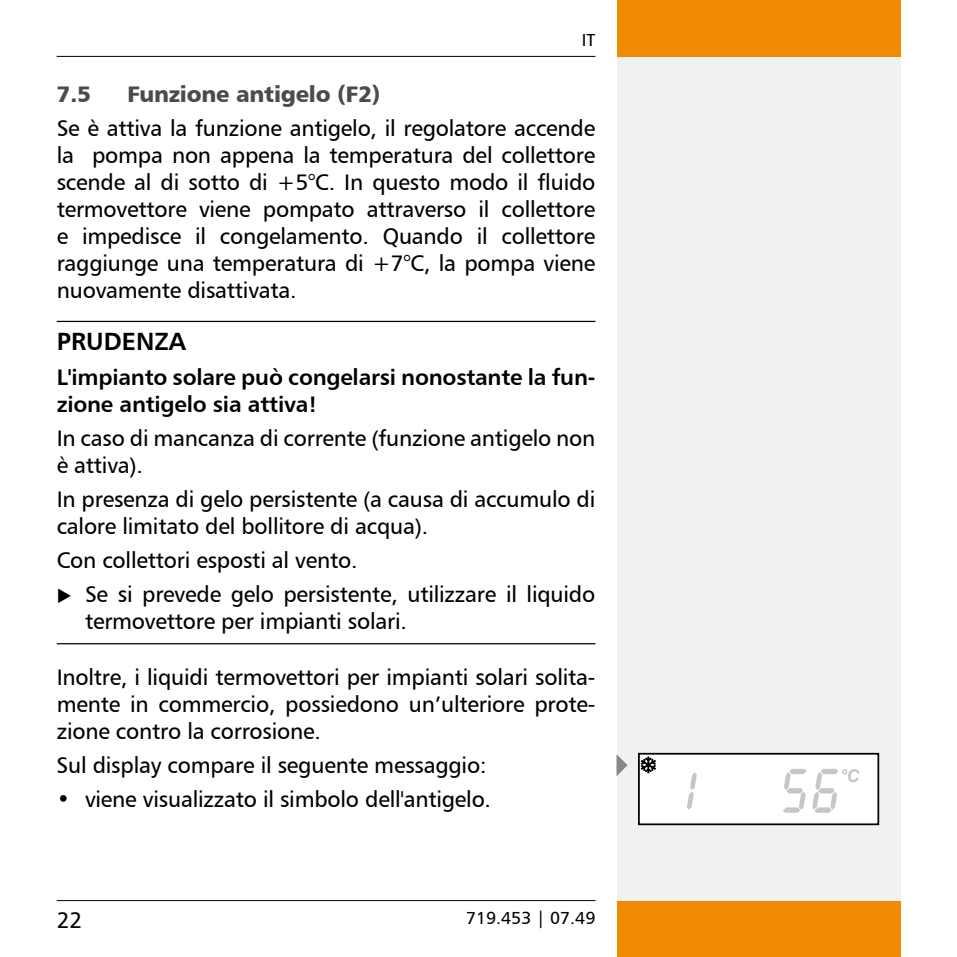
<style>
.page{position:relative;width:957px;height:957px;background:#fff}
.page>*{position:absolute;margin:0;border:0;box-sizing:border-box;transform-origin:0 0}
.t1{font:25px "Humanist 777 BT Bold B";color:#000}
.t2{font:22.5px/27px "Humanist 777 BT Roman B";letter-spacing:-.01em;color:#000}
.t3{font:22.5px/27px "Humanist 777 BT Bold B";letter-spacing:-.01em;color:#000}
.t4{font:22.5px "Humanist 777 BT Black B";letter-spacing:-.01em;color:#4b4b4d}
.t5{font:17.5px "Humanist 777 BT Roman B";color:#000}
.t6{font:italic 700 17.5px "Arial";color:#c5c6c8}
</style>
<div class="page">
<div style="left:617px;top:0;width:283px;height:57px;background:#f08a00"></div>
<div style="left:617px;top:900px;width:283px;height:57px;background:#f08a00"></div>
<hr style="left:57px;top:900px;width:538px;height:1px;background:#000">
<hr style="left:57px;top:56px;width:538px;height:1px;background:#000">
<div style="left:617px;top:57px;width:283px;height:843px;background:#f0f1f1"></div>
<hr style="left:57px;top:321px;width:538px;height:1px;background:#000">
<hr style="left:57px;top:643px;width:538px;height:1px;background:#000">
<svg style="left:617px;top:755px;width:10px;height:21px"></svg>
<div style="left:638px;top:753px;width:241px;height:72px;background:#fff"></div>
<svg style="left:687px;top:772px;width:10px;height:38px"></svg>
<svg style="left:783px;top:769px;width:23px;height:44px"></svg>
<svg style="left:812px;top:769px;width:26px;height:44px"></svg>
<div style="left:638px;top:753px;width:241px;height:72px;border:2px solid #000"></div>
<svg style="left:641px;top:756px;width:15px;height:17px"></svg>
<p class="t5" style="left:582px;top:29px;width:15px">IT</p>
<p class="t4" style="left:57px;top:80px;width:36px">7.5</p>
<p class="t4" style="left:128px;top:80px;width:254px">Funzione antigelo (F2)</p>
<p class="t2" style="left:57px;top:114px;width:540px;text-align:justify">Se è attiva la funzione antigelo, il regolatore accende la pompa non appena la temperatura del collettore scende al di sotto di +5°C. In questo modo il fluido termovettore viene pompato attraverso il collettore e impedisce il congelamento. Quando il collettore raggiunge una temperatura di +7°C, la pompa viene nuovamente disattivata.</p>
<p class="t1" style="left:57px;top:326px;width:131px">PRUDENZA</p>
<p class="t3" style="left:57px;top:363px;width:540px">L'impianto solare può congelarsi nonostante la fun&shy;zione antigelo sia attiva!</p>
<p class="t2" style="left:57px;top:424px;width:540px">In caso di mancanza di corrente (funzione antigelo non è attiva).</p>
<p class="t2" style="left:57px;top:485px;width:540px">In presenza di gelo persistente (a causa di accumulo di calore limitato del bollitore di acqua).</p>
<p class="t2" style="left:85px;top:542px;width:512px;line-height:34px;text-indent:-28px">Con collettori esposti al vento.<br>Se si prevede gelo persistente, utilizzare il liquido</p>
<p class="t2" style="left:85px;top:607px;width:323px">termovettore per impianti solari.</p>
<p class="t2" style="left:57px;top:663px;width:540px;text-align:justify">Inoltre, i liquidi termovettori per impianti solari solita&shy;mente in commercio, possiedono un’ulteriore prote&shy;zione contro la corrosione.</p>
<p class="t2" style="left:56px;top:748px;width:436px;line-height:34px;text-align:right">Sul display compare il seguente messaggio: viene visualizzato il simbolo dell'antigelo.</p>
<p class="t2" style="left:57px;top:785px;width:15px">•</p>
<p class="t2" style="left:57px;top:906px;width:13px">22</p>
<p class="t5" style="left:466px;top:907px;width:131px">719.453 | 07.49</p>
<p class="t6" style="left:840px;top:764px;width:20px">°C</p>
</div>
